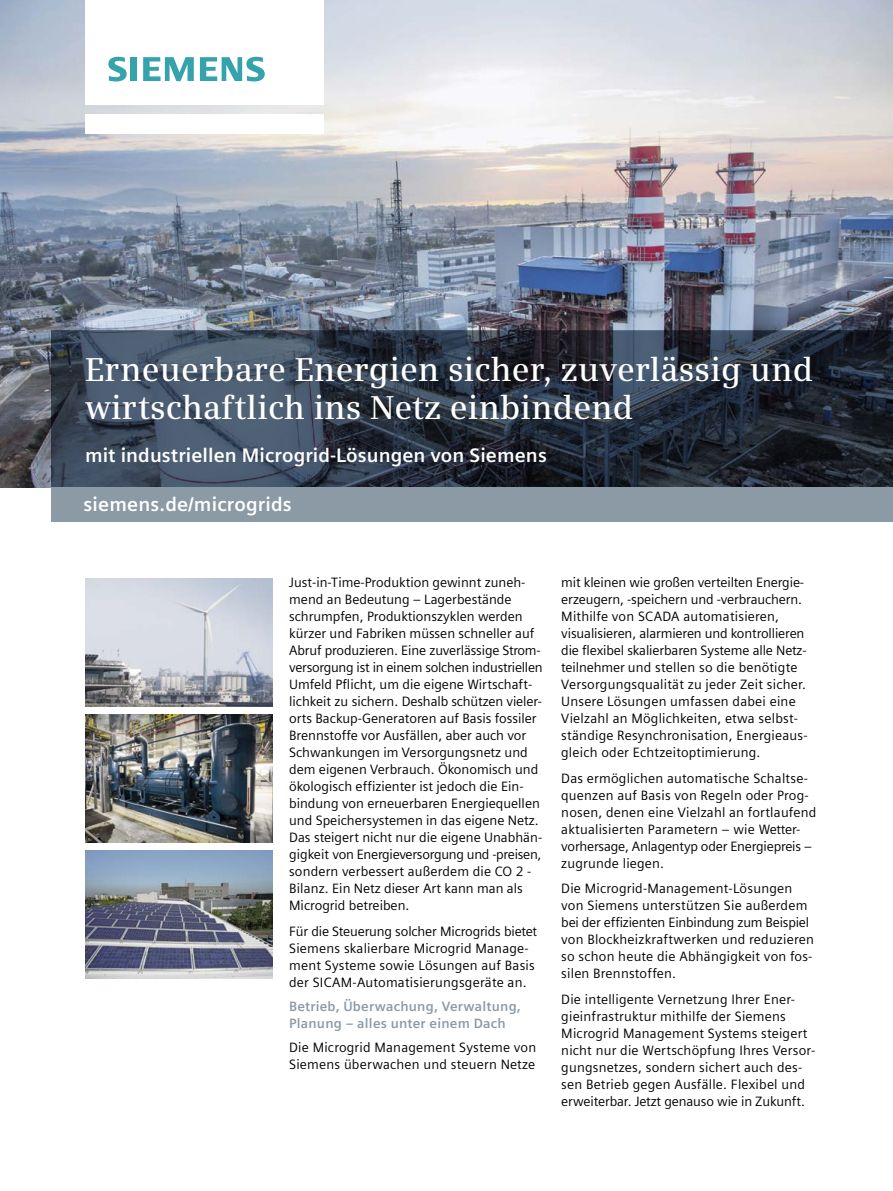
<style>
.page{position:relative;width:893px;height:1191px;background:#fff}
.page>*{position:absolute;margin:0;border:0;box-sizing:border-box;transform-origin:0 0}
.t1{font:600 33px/38.2px "Siemens Serif";letter-spacing:.005em;color:#fff}
.t2{font:700 19.5px "Siemens Sans Global";letter-spacing:.005em;color:#fff}
.t3{font:13.5px/17px "Siemens Sans Global";color:#000}
.t4{font:700 13.5px/17px "Siemens Sans Global";letter-spacing:.015em;color:#8c9aa6}
</style>
<div class="page">
<img style="left:0;top:0;width:893px;height:487px">
<img style="left:85px;top:578px;width:187px;height:128px">
<img style="left:85px;top:715px;width:187px;height:127px">
<img style="left:85px;top:850px;width:187px;height:128px">
<div style="left:51px;top:487px;width:842px;height:34px;background:#8c9aa6"></div>
<div style="left:85px;top:114px;width:238px;height:19px;background:#fff"></div>
<div style="left:85px;top:0;width:238px;height:105px;background:#fff"></div>
<svg style="left:108px;top:57px;width:19px;height:24px"></svg>
<div style="left:130px;top:57px;width:7px;height:24px;background:#35a3ab"></div>
<svg style="left:143px;top:57px;width:51px;height:24px"></svg>
<svg style="left:200px;top:57px;width:65px;height:24px"></svg>
<svg style="left:51px;top:331px;width:842px;height:156px"></svg>
<h1 class="t1" style="left:85px;top:350px;width:730px">Erneuerbare Energien sicher, zuverlässig und wirtschaftlich ins Netz einbindend</h1>
<h2 class="t2" style="left:85px;top:443px;width:463px">mit industriellen Microgrid-Lösungen von Siemens</h2>
<h2 class="t2" style="left:83px;top:492px;width:210px">siemens.de/microgrids</h2>
<p class="t3" style="left:289px;top:574px;width:255px">Just-in-Time-Produktion gewinnt zuneh&shy;mend an Bedeutung – Lagerbestände schrumpfen, Produktionszyklen werden kürzer und Fabriken müssen schneller auf Abruf produzieren. Eine zuverlässige Strom&shy;versorgung ist in einem solchen industriellen Umfeld Pflicht, um die eigene Wirtschaft&shy;lichkeit zu sichern. Deshalb schützen vieler&shy;orts Backup-Generatoren auf Basis fossiler Brennstoffe vor Ausfällen, aber auch vor Schwankungen im Versorgungsnetz und dem eigenen Verbrauch. Ökonomisch und ökologisch effizienter ist jedoch die Ein&shy;bindung von erneuerbaren Energiequellen und Speichersystemen in das eigene Netz.<br>Das steigert nicht nur die eigene Unabhän&shy;gigkeit von Energieversorgung und -preisen, sondern verbessert außerdem die CO 2 - Bilanz. Ein Netz dieser Art kann man als Microgrid betreiben.</p>
<p class="t3" style="left:289px;top:923px;width:250px">Für die Steuerung solcher Microgrids bietet Siemens skalierbare Microgrid Manage&shy;ment Systeme sowie Lösungen auf Basis der SICAM-Automatisierungsgeräte an.</p>
<p class="t4" style="left:289px;top:997px;width:233px">Betrieb, Überwachung, Verwaltung,<br>Planung – alles unter einem Dach</p>
<p class="t3" style="left:289px;top:1039px;width:249px">Die Microgrid Management Systeme von<br>Siemens überwachen und steuern Netze</p>
<p class="t3" style="left:561px;top:574px;width:248px">mit kleinen wie großen verteilten Energie&shy;erzeugern, -speichern und -verbrauchern.<br>Mithilfe von SCADA automatisieren, visualisieren, alarmieren und kontrollieren die flexibel skalierbaren Systeme alle Netz&shy;teilnehmer und stellen so die benötigte Versorgungsqualität zu jeder Zeit sicher.<br>Unsere Lösungen umfassen dabei eine Vielzahl an Möglichkeiten, etwa selbst&shy;ständige Resynchronisation, Energieaus&shy;gleich oder Echtzeitoptimierung.</p>
<p class="t3" style="left:561px;top:770px;width:257px">Das ermöglichen automatische Schaltse&shy;quenzen auf Basis von Regeln oder Prog&shy;nosen, denen eine Vielzahl an fortlaufend aktualisierten Parametern – wie Wetter&shy;vorhersage, Anlagentyp oder Energiepreis – zugrunde liegen.</p>
<p class="t3" style="left:561px;top:880px;width:254px">Die Microgrid-Management-Lösungen von Siemens unterstützen Sie außerdem bei der effizienten Einbindung zum Beispiel von Blockheizkraftwerken und reduzieren so schon heute die Abhängigkeit von fos&shy;silen Brennstoffen.</p>
<p class="t3" style="left:561px;top:991px;width:255px">Die intelligente Vernetzung Ihrer Ener&shy;gieinfrastruktur mithilfe der Siemens Microgrid Management Systems steigert nicht nur die Wertschöpfung Ihres Versor&shy;gungsnetzes, sondern sichert auch des&shy;sen Betrieb gegen Ausfälle. Flexibel und erweiterbar. Jetzt genauso wie in Zukunft.</p>
</div>
